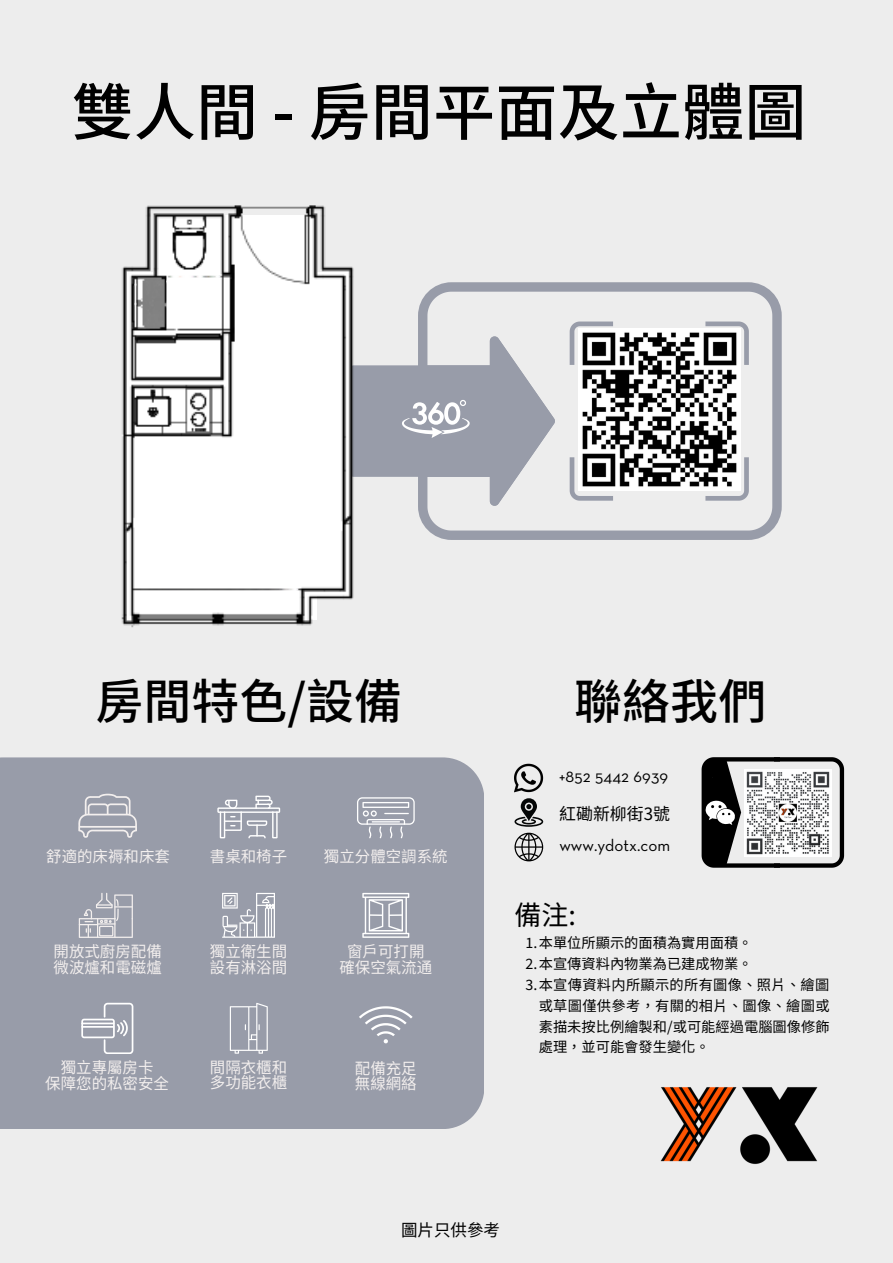
<style>
.page{position:relative;width:893px;height:1263px;background:#ededed}
.page>*{position:absolute;margin:0;border:0;box-sizing:border-box;transform-origin:0 0}
.t1{font:500 62.25px "Noto Sans TC";color:#000}
.t2{font:500 48px "Noto Sans TC";color:#000}
.t3{font:27px "Noto Sans TC";color:#000}
.t4{font:16.88px "Neutraface Text";letter-spacing:.005em;color:#000}
.t5{font:16.88px "Noto Sans TC";color:#000}
.t6{font:16.5px "Noto Sans CJ Ksc";color:#000}
.t7{font:15.45px/15.5px "Noto Sans CJ Ksc";color:#f3efee}
.t8{font:14.25px "Noto Sans TC";color:#000}
.t9{font:14.25px "Noto Sans TC";letter-spacing:.02em;color:#000}
.s1{font-family:"Noto Sans CJ Ksc"}
</style>
<div class="page">
<svg style="left:701px;top:757px;width:143px;height:111px"></svg>
<svg style="left:514px;top:798px;width:29px;height:29px"></svg>
<svg style="left:514px;top:833px;width:29px;height:28px"></svg>
<img style="left:514px;top:764px;width:29px;height:28px">
<img style="left:660px;top:1087px;width:158px;height:77px">
<svg style="left:418px;top:282px;width:363px;height:258px"></svg>
<img style="left:578px;top:328px;width:162px;height:162px">
<img style="left:121px;top:205px;width:233px;height:423px">
<svg style="left:349px;top:336px;width:206px;height:170px"></svg>
<div style="left:0;top:757px;width:484px;height:372px;background:#989ca9"></div>
<svg style="left:78px;top:794px;width:59px;height:44px"></svg>
<svg style="left:79px;top:893px;width:54px;height:45px;background:#adb0b9"></svg>
<svg style="left:357px;top:797px;width:58px;height:41px;background:#b0b3bd"></svg>
<svg style="left:359px;top:1006px;width:54px;height:37px;background:#aaadb8"></svg>
<svg style="left:230px;top:1003px;width:38px;height:50px;background:#a9acb7"></svg>
<svg style="left:222px;top:893px;width:53px;height:45px;background:#b6b9c2"></svg>
<svg style="left:217px;top:796px;width:63px;height:42px;background:#b1b4be"></svg>
<svg style="left:81px;top:1003px;width:52px;height:51px;background:#a9acb7"></svg>
<hr style="left:81px;top:1022px;width:33px;height:2px;background:#fff">
<hr style="left:81px;top:1026px;width:33px;height:2px;background:#fff">
<svg style="left:362px;top:893px;width:47px;height:45px;background:#babdc5"></svg>
<h2 class="t1" style="left:71px;top:63px;width:736px">雙人間 - 房間平⾯及立體圖</h2>
<p class="t2" style="left:95px;top:663px;width:308px">房間特色/設備</p>
<p class="t2" style="left:574px;top:663px;width:193px">聯絡我們</p>
<p class="t4" style="left:559px;top:769px;width:111px">+852 5442 6939</p>
<p class="t7" style="left:46px;top:848px;width:125px">舒適的床褥和床套</p>
<h4 class="t7" style="left:210px;top:848px;width:77px">書桌和椅子</h4>
<p class="t7" style="left:324px;top:848px;width:125px">獨立分體空調系統</p>
<p class="t5" style="left:559px;top:800px;width:112px">紅磡新柳街3號</p>
<p class="t4" style="left:559px;top:838px;width:112px">www.ydotx.com</p>
<p class="t7" style="left:54px;top:943px;width:110px">開放式廚房配備微波爐和電磁爐</p>
<h4 class="t7" style="left:210px;top:943px;width:79px">獨立衛生間設有淋浴間</h4>
<p class="t7" style="left:339px;top:943px;width:94px;text-align:center">窗戶可打開確保空氣流通</p>
<h3 class="t3" style="left:514px;top:894px;width:63px">備注:</h3>
<p class="t8" style="left:525px;top:932px;width:229px">1.本單位所顯示的面積為實用面積。</p>
<p class="t8" style="left:525px;top:952px;width:229px">2.本宣傳資料內物業為已建成物業。</p>
<p class="t9" style="left:525px;top:973px;width:305px">3.本宣傳資料<span class="s1">内</span>所顯示的所有圖像、照片、繪圖</p>
<p class="t9" style="left:539px;top:994px;width:292px">或草圖僅供參考，有關的相片、圖像、繪圖或</p>
<p class="t8" style="left:539px;top:1015px;width:292px">素描未按比例繪製和/或可能經過電腦圖像修飾</p>
<p class="t8" style="left:539px;top:1036px;width:172px">處理，並可能會發生變化。</p>
<p class="t7" style="left:45px;top:1059px;width:125px;text-align:center">獨立專屬房卡<br>保障您的私密安全</p>
<p class="t7" style="left:210px;top:1059px;width:79px">間隔衣櫃和多功能衣櫃</p>
<h4 class="t7" style="left:355px;top:1059px;width:63px">配備充足無線網絡</h4>
<h4 class="t6" style="left:401px;top:1216px;width:100px">圖⽚只供參考</h4>
</div>
